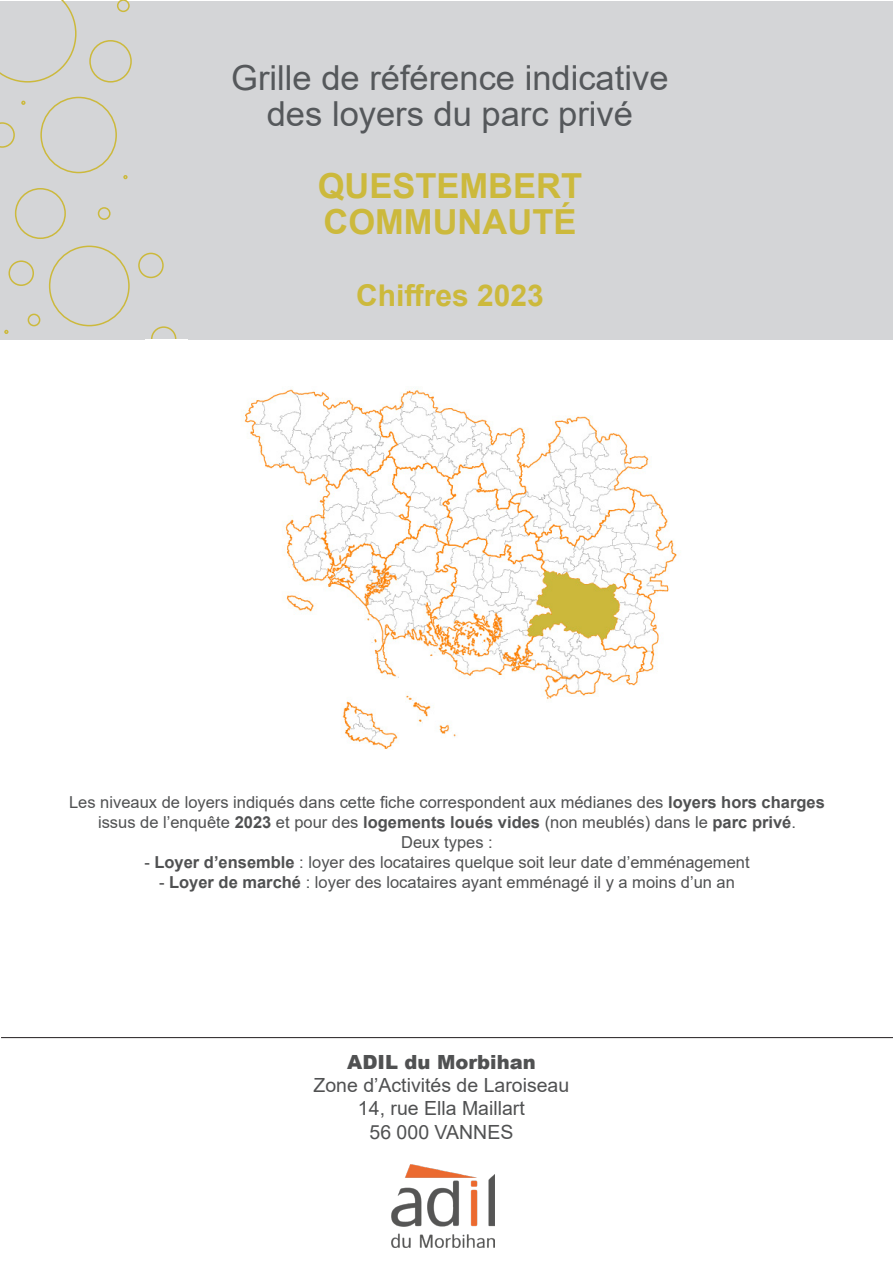
<style>
.page{position:relative;width:893px;height:1263px;background:#fff}
.page>*{position:absolute;margin:0;border:0;box-sizing:border-box;transform-origin:0 0}
.t1{font:34.5px "Arial";color:#55585b}
.t2{font:700 34.5px "Arial";color:#ccb93c}
.t3{font:700 30px "Arial";color:#ccb93c}
.NumTitre1{font:19.5px "Arial";color:#505152}
.NumTitre1-2{font:900 19.5px "Arial";color:#505152}
.NumTitre1-3{font:16.5px/19.8px "Arial";color:#505152;text-align:center}
.s1{font-weight:700}
</style>
<div class="page">
<hr style="left:1px;top:1037px;width:892px;height:1px;background:#231f20">
<img style="left:392px;top:1164px;width:102px;height:83px">
<div style="left:0;top:1px;width:893px;height:338px;background:#d4d5d7"></div>
<svg style="left:0;top:0;width:77px;height:83px"></svg>
<div style="left:40px;top:97px;width:77px;height:76px;border:2px solid #ccb93c;border-radius:50%"></div>
<div style="left:89px;top:40px;width:43px;height:43px;border:2px solid #ccb93c;border-radius:50%"></div>
<div style="left:15px;top:188px;width:51px;height:51px;border:2px solid #ccb93c;border-radius:50%"></div>
<div style="left:98px;top:207px;width:13px;height:13px;border:2px solid #ccb93c;border-radius:50%"></div>
<svg style="left:0;top:122px;width:15px;height:26px"></svg>
<div style="left:9px;top:260px;width:25px;height:26px;border:2px solid #ccb93c;border-radius:50%"></div>
<div style="left:49px;top:246px;width:81px;height:80px;border:2px solid #ccb93c;border-radius:50%"></div>
<div style="left:151px;top:326px;width:25px;height:26px;border:2px solid #ccb93c;border-radius:50%"></div>
<div style="left:138px;top:253px;width:26px;height:25px;border:2px solid #ccb93c;border-radius:50%"></div>
<div style="left:28px;top:314px;width:12px;height:12px;border:2px solid #ccb93c;border-radius:50%"></div>
<div style="left:146px;top:339px;width:42px;height:13px;background:#fff"></div>
<svg style="left:21px;top:101px;width:5px;height:4px"></svg>
<svg style="left:123px;top:175px;width:5px;height:4px"></svg>
<svg style="left:4px;top:330px;width:5px;height:4px"></svg>
<div style="left:117px;top:0;width:13px;height:12px;border:2px solid #ccb93c;border-radius:50%"></div>
<img style="left:241px;top:388px;width:438px;height:361px">
<p class="t1" style="left:231px;top:54px;width:439px">Grille de référence indicative</p>
<p class="t1" style="left:267px;top:90px;width:368px">des loyers du parc privé</p>
<p class="t2" style="left:318px;top:162px;width:266px">QUESTEMBERT</p>
<p class="t2" style="left:323px;top:198px;width:254px">COMMUNAUTÉ</p>
<p class="t3" style="left:356px;top:274px;width:189px">Chiffres 2023</p>
<p class="NumTitre1-3" style="left:69px;top:792px;width:757px">Les niveaux de loyers indiqués dans cette fiche correspondent aux médianes des <span class="s1">loyers hors charges </span>issus de l’enquête <span class="s1">2023</span> et pour des <span class="s1">logements loués vides</span> (non meublés) dans le <span class="s1">parc privé</span>.</p>
<p class="NumTitre1-3" style="left:401px;top:832px;width:93px">Deux types :</p>
<p class="NumTitre1-3" style="left:144px;top:852px;width:607px">- <span class="s1">Loyer d’ensemble</span> : loyer des locataires quelque soit leur date d’emménagement</p>
<p class="NumTitre1-3" style="left:159px;top:872px;width:577px">- <span class="s1">Loyer de marché</span> : loyer des locataires ayant emménagé il y a moins d’un an</p>
<p class="NumTitre1-2" style="left:347px;top:1047px;width:190px">ADIL du Morbihan</p>
<p class="NumTitre1" style="left:314px;top:1072px;width:257px">Zone d’Activités de Laroiseau</p>
<p class="NumTitre1" style="left:358px;top:1095px;width:168px">14, rue Ella Maillart</p>
<p class="NumTitre1" style="left:370px;top:1118px;width:145px">56 000 VANNES</p>
</div>
